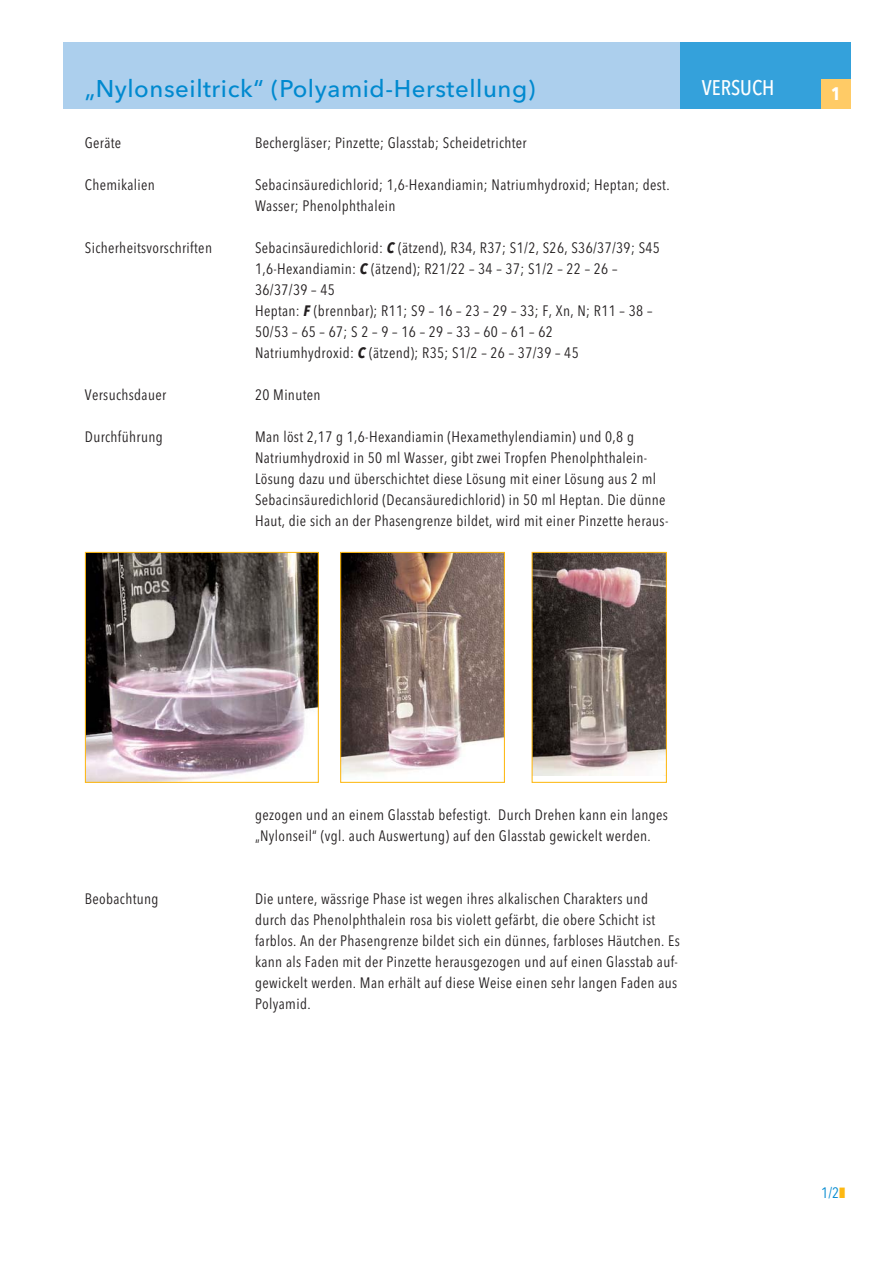
<style>
.page{position:relative;width:893px;height:1263px;background:#fff}
.page>*{position:absolute;margin:0;border:0;box-sizing:border-box;transform-origin:0 0}
.t1{font:500 24px "Avenir Next LT Pro";letter-spacing:.025em;color:#0089cf}
.t2{font:500 condensed 21px "Avenir Next LT Pro";color:#fff}
.t3{font:700 condensed 18px "Avenir Next LT Pro";color:#fff}
.t4{font:condensed 15px/21px "Avenir Next LT Pro";letter-spacing:.025em;color:#231f20}
.t5{font:condensed 15px "Avenir Next LT Pro";color:#0089cf}
.s1{font-weight:700;font-style:italic}
.s2{color:#fdb813}
</style>
<div class="page">
<div style="left:64px;top:43px;width:786px;height:66px;background:#accfed"></div>
<div style="left:680px;top:43px;width:170px;height:65px;background:#34a1db"></div>
<div style="left:820px;top:79px;width:30px;height:30px;background:#ffcb66"></div>
<img style="left:87px;top:554px;width:230px;height:227px">
<div style="left:85px;top:552px;width:234px;height:231px;border:1px solid #fdb813"></div>
<img style="left:342px;top:554px;width:161px;height:221px">
<div style="left:340px;top:552px;width:165px;height:231px;border:1px solid #fdb813"></div>
<img style="left:533px;top:554px;width:132px;height:222px">
<div style="left:531px;top:552px;width:136px;height:231px;border:1px solid #fdb813"></div>
<h1 class="t1" style="left:85px;top:78px;width:452px">„Nylonseiltrick“ (Polyamid-Herstellung)</h1>
<p class="t4" style="left:85px;top:133px;width:38px">Geräte</p>
<p class="t4" style="left:255px;top:133px;width:273px">Bechergläser; Pinzette; Glasstab; Scheidetrichter</p>
<p class="t4" style="left:85px;top:175px;width:72px">Chemikalien</p>
<p class="t4" style="left:255px;top:175px;width:416px">Sebacinsäuredichlorid; 1,6-Hexandiamin; Natriumhydroxid; Heptan; dest.<br>Wasser; Phenolphthalein</p>
<p class="t4" style="left:85px;top:238px;width:129px">Sicherheitsvorschriften</p>
<p class="t4" style="left:255px;top:238px;width:406px">Sebacinsäuredichlorid: <span class="s1">C</span> (ätzend), R34, R37; S1/2, S26, S36/37/39; S45<br>1,6-Hexandiamin: <span class="s1">C</span> (ätzend); R21/22 – 34 – 37; S1/2 – 22 – 26 – 36/37/39 – 45<br>Heptan: <span class="s1">F</span> (brennbar); R11; S9 – 16 – 23 – 29 – 33; F, Xn, N; R11 – 38 – 50/53 – 65 – 67; S 2 – 9 – 16 – 29 – 33 – 60 – 61 – 62<br>Natriumhydroxid: <span class="s1">C</span> (ätzend); R35; S1/2 – 26 – 37/39 – 45</p>
<p class="t4" style="left:85px;top:385px;width:83px">Versuchsdauer</p>
<p class="t4" style="left:255px;top:385px;width:67px">20 Minuten</p>
<p class="t4" style="left:85px;top:427px;width:79px">Durchführung</p>
<p class="t4" style="left:255px;top:427px;width:415px">Man löst 2,17 g 1,6-Hexandiamin (Hexamethylendiamin) und 0,8 g Natriumhydroxid in 50 ml Wasser, gibt zwei Tropfen Phenolphthalein-Lösung dazu und überschichtet diese Lösung mit einer Lösung aus 2 ml Sebacinsäuredichlorid (Decansäuredichlorid) in 50 ml Heptan. Die dünne Haut, die sich an der Phasengrenze bildet, wird mit einer Pinzette heraus-</p>
<h2 class="t2" style="left:701px;top:77px;width:74px">VERSUCH</h2>
<p class="t3" style="left:831px;top:86px;width:11px">1</p>
<p class="t4" style="left:255px;top:805px;width:414px">gezogen und an einem Glasstab befestigt. Durch Drehen kann ein langes „Nylonseil“ (vgl. auch Auswertung) auf den Glasstab gewickelt werden.</p>
<p class="t4" style="left:85px;top:889px;width:75px">Beobachtung</p>
<p class="t4" style="left:255px;top:889px;width:426px">Die untere, wässrige Phase ist wegen ihres alkalischen Charakters und durch das Phenolphthalein rosa bis violett gefärbt, die obere Schicht ist farblos. An der Phasengrenze bildet sich ein dünnes, farbloses Häutchen. Es kann als Faden mit der Pinzette herausgezogen und auf einen Glasstab auf&shy;gewickelt werden. Man erhält auf diese Weise einen sehr langen Faden aus Polyamid.</p>
<p class="t5" style="left:821px;top:1186px;width:26px">1/2<span class="s2">❚</span></p>
</div>
